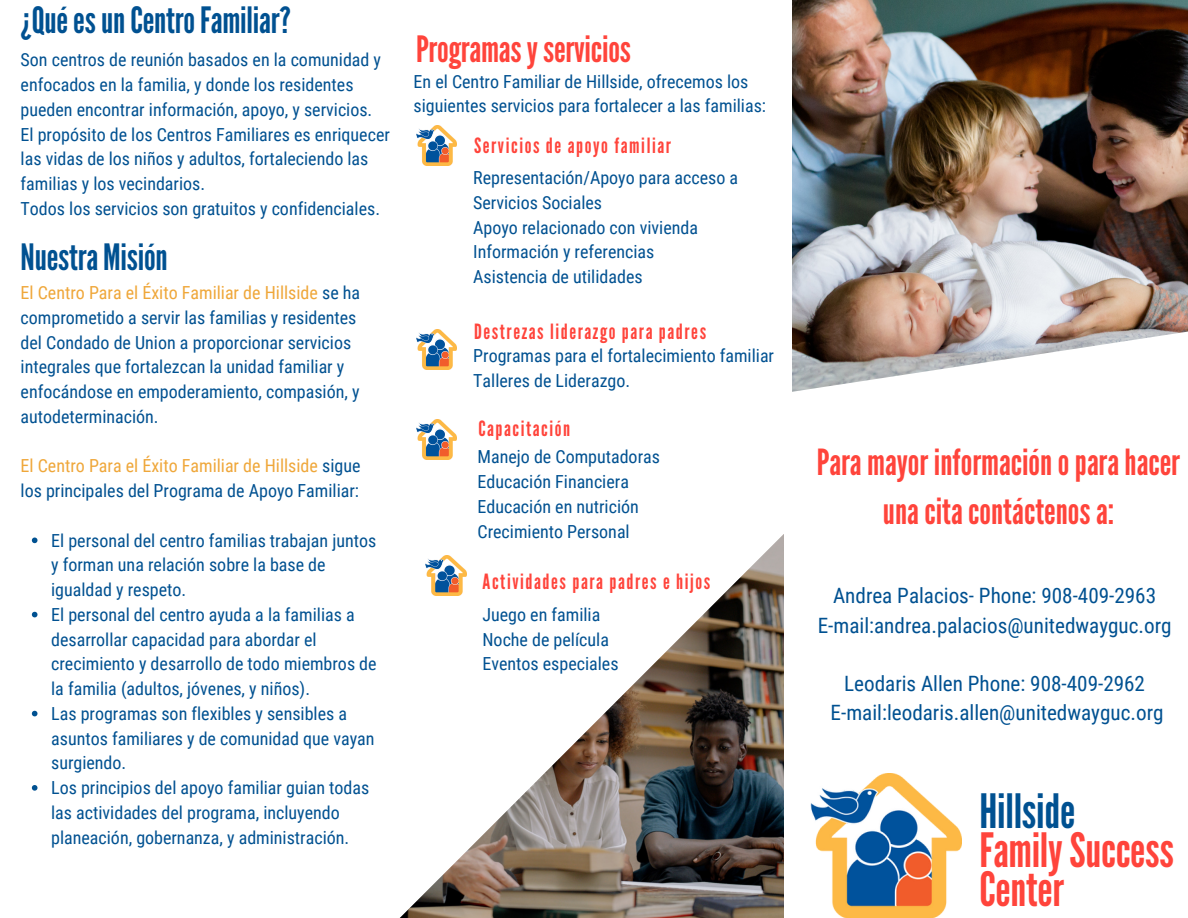
<style>
.page{position:relative;width:1188px;height:918px;background:#fff}
.page>*{position:absolute;margin:0;border:0;box-sizing:border-box;transform-origin:0 0}
.t1{font:47.25px "League Gothic";letter-spacing:-.005em;color:#ff443b}
.t2{font:47.25px "League Gothic";letter-spacing:-.005em;color:#005191}
.t3{font:36.3px "League Gothic";letter-spacing:-.005em;color:#005191}
.t4{font:36.3px "League Gothic";letter-spacing:-.005em;color:#ff443b}
.t5{font:36px/49.5px "League Gothic";color:#ff443b;text-align:center}
.t6{font:21.15px "Roboto Condensed";color:#005191}
.t7{font:21px "League Gothic";letter-spacing:.075em;color:#ff443b}
.t8{font:18px/24.8px "Roboto Condensed";color:#005191}
.s1{color:#efa73a}
</style>
<div class="page">
<img style="left:416px;top:126px;width:41px;height:39px">
<img style="left:416px;top:420px;width:41px;height:39px">
<img style="left:416px;top:330px;width:41px;height:39px">
<img style="left:400px;top:535px;width:383px;height:383px">
<img style="left:811px;top:773px;width:150px;height:145px">
<img style="left:792px;top:0;width:396px;height:392px">
<svg style="left:32px;top:538px;width:5px;height:5px"></svg>
<svg style="left:32px;top:612px;width:5px;height:5px"></svg>
<svg style="left:32px;top:711px;width:5px;height:5px"></svg>
<svg style="left:32px;top:785px;width:5px;height:6px"></svg>
<p class="t3" style="left:21px;top:-1px;width:272px">¿QuéesunCentroFamiliar?</p>
<p class="t8" style="left:21px;top:48px;width:362px">Son centros de reunión basados en la comunidad y enfocados en la familia, y donde los residentes pueden encontrar información, apoyo, y servicios.</p>
<p class="t8" style="left:21px;top:122px;width:371px">El propósito de los Centros Familiares es enriquecer las vidas de los niños y adultos, fortaleciendo las familias y los vecindarios.</p>
<p class="t8" style="left:21px;top:196px;width:361px">Todos los servicios son gratuitos y confidenciales.</p>
<p class="t3" style="left:21px;top:236px;width:149px">Nuestra Misión</p>
<p class="t8" style="left:21px;top:281px;width:341px"><span class="s1">El Centro Para el Éxito Familiar de Hillside</span> se ha comprometido a servir las familias y residentes del Condado de Union a proporcionar servicios integrales que fortalezcan la unidad familiar y enfocándose en empoderamiento, compasión, y autodeterminación.</p>
<p class="t8" style="left:21px;top:454px;width:341px"><span class="s1">El Centro Para el Éxito Familiar de Hillside</span> sigue los principales del Programa de Apoyo Familiar:</p>
<p class="t8" style="left:51px;top:528px;width:327px">El personal del centro familias trabajan juntos y forman una relación sobre la base de igualdad y respeto.</p>
<p class="t8" style="left:51px;top:602px;width:327px">El personal del centro ayuda a la familias a desarrollar capacidad para abordar el crecimiento y desarrollo de todo miembros de la familia (adultos, jóvenes, y niños).</p>
<p class="t8" style="left:51px;top:701px;width:325px">Las programas son flexibles y sensibles a asuntos familiares y de comunidad que vayan surgiendo.</p>
<p class="t8" style="left:51px;top:776px;width:320px">Los principios del apoyo familiar guian todas las actividades del programa, incluyendo planeación, gobernanza, y administración.</p>
<p class="t4" style="left:416px;top:28px;width:216px">Programasyservicios</p>
<p class="t8" style="left:414px;top:69px;width:354px">En el Centro Familiar de Hillside, ofrecemos los siguientes servicios para fortalecer a las familias:</p>
<p class="t7" style="left:474px;top:134px;width:198px">Servicios de apoyo familiar</p>
<p class="t8" style="left:473px;top:165px;width:266px">Representación/Apoyo para acceso a<br>Servicios Sociales</p>
<p class="t8" style="left:473px;top:215px;width:226px">Apoyo relacionado con vivienda<br>Información y referencias</p>
<p class="t8" style="left:473px;top:264px;width:171px">Asistencia de utilidades</p>
<p class="t7" style="left:474px;top:319px;width:234px">Destrezas liderazgo para padres</p>
<p class="t8" style="left:473px;top:344px;width:302px">Programas para el fortalecimiento familiar</p>
<p class="t8" style="left:473px;top:368px;width:158px">Talleres de Liderazgo.</p>
<p class="t7" style="left:478px;top:416px;width:93px">Capacitación</p>
<p class="t8" style="left:478px;top:445px;width:184px">Manejo de Computadoras</p>
<p class="t8" style="left:478px;top:470px;width:153px">Educación Financiera</p>
<p class="t8" style="left:478px;top:494px;width:163px">Educación en nutrición</p>
<p class="t8" style="left:478px;top:519px;width:154px">Crecimiento Personal</p>
<p class="t7" style="left:483px;top:570px;width:229px">Actividades para padres e hijos</p>
<p class="t8" style="left:483px;top:602px;width:119px">Juego en familia</p>
<p class="t8" style="left:483px;top:627px;width:128px">Noche de película</p>
<p class="t8" style="left:483px;top:652px;width:138px">Eventos especiales</p>
<p class="t5" style="left:817px;top:438px;width:365px">Para mayor informaciónoparahacer unacitacontáctenosa:</p>
<p class="t6" style="left:833px;top:584px;width:325px">Andrea Palacios- Phone: 908-409-2963</p>
<p class="t6" style="left:818px;top:613px;width:355px">E-mail:andrea.palacios@unitedwayguc.org</p>
<p class="t6" style="left:844px;top:671px;width:302px">Leodaris Allen Phone: 908-409-2962</p>
<p class="t6" style="left:831px;top:701px;width:334px">E-mail:leodaris.allen@unitedwayguc.org</p>
<p class="t2" style="left:980px;top:784px;width:97px">Hillside</p>
<p class="t1" style="left:980px;top:823px;width:196px">FamilySuccess</p>
<p class="t1" style="left:980px;top:862px;width:86px">Center</p>
</div>
